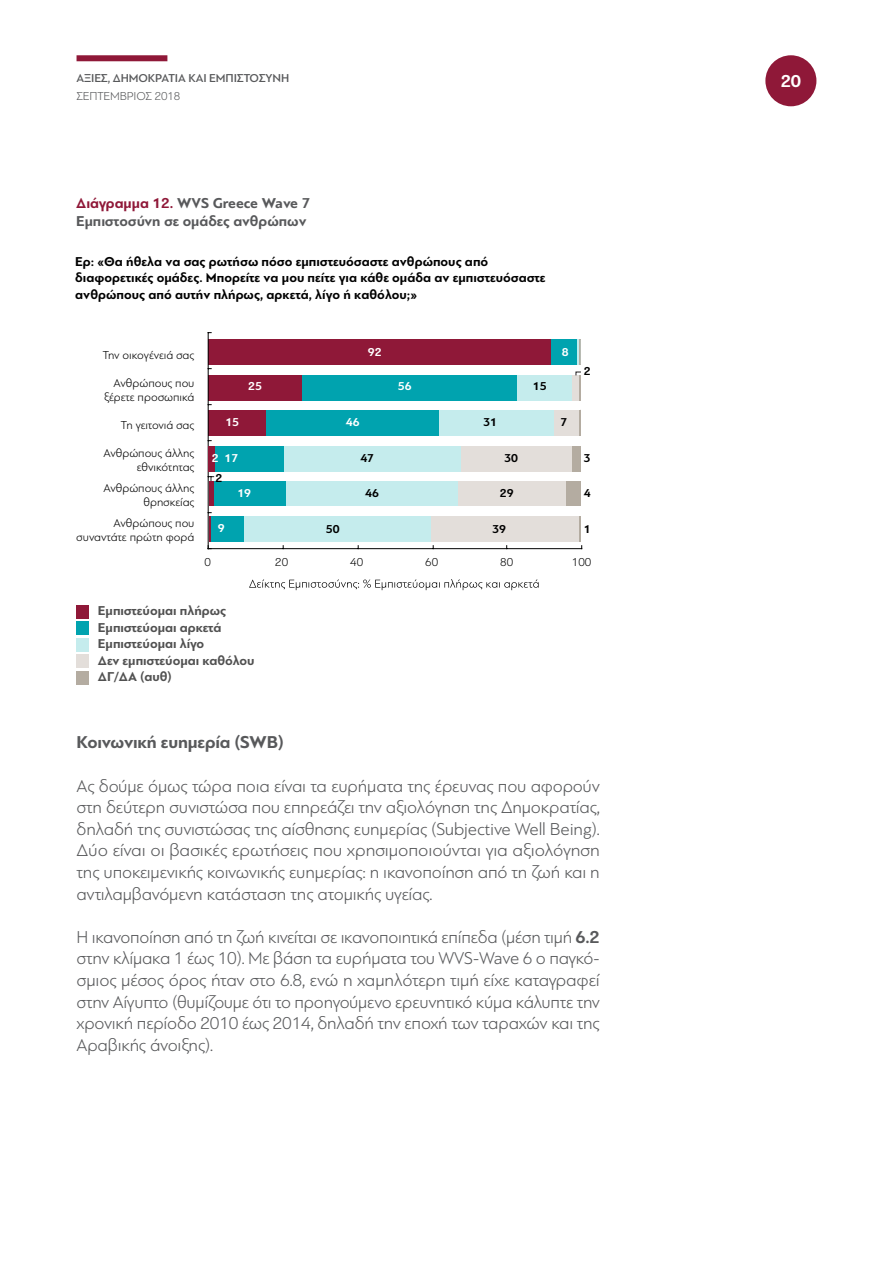
<style>
.page{position:relative;width:893px;height:1263px;background:#fff}
.page>*{position:absolute;margin:0;border:0;box-sizing:border-box;transform-origin:0 0}
.t1{font:300 18px/21.6px "PF Bague Sans Pro";letter-spacing:-.01em;color:#58595b;text-align:justify}
.t2{font:700 18px "PF Bague Sans Pro";letter-spacing:-.01em;color:#58595b}
.t3{font:700 18px "PF Bague Sans Pro";color:#fff}
.t4{font:700 15px/18px "PF Bague Sans Pro";color:#58595b}
.t5{font:700 13.5px/16.2px "PF Bague Sans Pro";color:#000}
.t6{font:700 13.5px/16.5px "PF Bague Sans Pro";color:#515151}
.t7{font:300 12px/13.5px "PF Bague Sans Pro";color:#000;text-align:right}
.t8{font:500 12px "PF Bague Sans Pro";letter-spacing:-.01em;color:#58595b}
.t9{font:300 12px "PF Bague Sans Pro";letter-spacing:-.02em;color:#000}
.t10{font:700 12px "PF Bague Sans Pro";color:#000}
.t11{font:700 12px "PF Bague Sans Pro";color:#fff}
.t12{font:300 12px "PF Bague Sans Pro";letter-spacing:-.01em;color:#58595b}
.s1{color:#8f1838}
.s2{font-weight:700}
</style>
<div class="page">
<div style="left:765px;top:55px;width:51px;height:51px;background:#8f1838;border-radius:50%"></div>
<div style="left:77px;top:55px;width:90px;height:6px;background:#8f1838"></div>
<div style="left:77px;top:605px;width:12px;height:13px;background:#8f1838"></div>
<div style="left:77px;top:621px;width:12px;height:14px;background:#00a3af"></div>
<div style="left:77px;top:638px;width:12px;height:13px;background:#c5eced"></div>
<div style="left:77px;top:654px;width:12px;height:14px;background:#e3deda"></div>
<div style="left:77px;top:671px;width:12px;height:13px;background:#b4aca1"></div>
<div style="left:572px;top:446px;width:9px;height:25px;background:#b4aca1"></div>
<div style="left:566px;top:482px;width:15px;height:24px;background:#b4aca1"></div>
<div style="left:572px;top:375px;width:9px;height:26px;background:#e3deda"></div>
<div style="left:554px;top:410px;width:27px;height:25px;background:#e3deda"></div>
<div style="left:461px;top:446px;width:111px;height:25px;background:#e3deda"></div>
<div style="left:458px;top:482px;width:108px;height:24px;background:#e3deda"></div>
<div style="left:431px;top:516px;width:148px;height:26px;background:#e3deda"></div>
<div style="left:516px;top:375px;width:56px;height:26px;background:#c5eced"></div>
<div style="left:438px;top:410px;width:116px;height:25px;background:#c5eced"></div>
<div style="left:284px;top:446px;width:177px;height:25px;background:#c5eced"></div>
<div style="left:285px;top:482px;width:173px;height:24px;background:#c5eced"></div>
<div style="left:243px;top:516px;width:188px;height:26px;background:#c5eced"></div>
<div style="left:551px;top:339px;width:30px;height:26px;background:#00a3af"></div>
<div style="left:302px;top:375px;width:214px;height:26px;background:#00a3af"></div>
<div style="left:266px;top:410px;width:172px;height:25px;background:#00a3af"></div>
<div style="left:215px;top:446px;width:69px;height:25px;background:#00a3af"></div>
<div style="left:213px;top:482px;width:72px;height:24px;background:#00a3af"></div>
<div style="left:209px;top:516px;width:34px;height:26px;background:#00a3af"></div>
<div style="left:209px;top:339px;width:342px;height:26px;background:#8f1838"></div>
<div style="left:209px;top:375px;width:93px;height:26px;background:#8f1838"></div>
<div style="left:209px;top:410px;width:57px;height:25px;background:#8f1838"></div>
<hr style="left:208px;top:548px;width:374px;height:1px;background:#000">
<hr style="left:208px;top:333px;width:1px;height:216px;background:#000">
<svg style="left:208px;top:476px;width:7px;height:6px"></svg>
<hr style="left:209px;top:516px;width:2px;height:26px;background:#8f1838">
<hr style="left:209px;top:482px;width:4px;height:24px;background:#8f1838">
<div style="left:209px;top:446px;width:6px;height:25px;background:#8f1838"></div>
<hr style="left:577px;top:339px;width:3px;height:26px;background:#c5eced">
<hr style="left:579px;top:375px;width:2px;height:26px;background:#b4aca1">
<hr style="left:579px;top:410px;width:2px;height:25px;background:#b4aca1">
<hr style="left:579px;top:516px;width:2px;height:26px;background:#b4aca1">
<svg style="left:580px;top:339px;width:1px;height:26px"></svg>
<svg style="left:249px;top:579px;width:290px;height:11px"></svg>
<p class="t8" style="left:77px;top:71px;width:214px">ΑΞΊΕΣ, ΔΗΜΟΚΡΑΤΊΑ ΚΑΙ ΕΜΠΙΣΤΟΣΎΝΗ</p>
<p class="t12" style="left:77px;top:89px;width:105px">ΣΕΠΤΕΜΒΡΙΟΣ 2018</p>
<p class="t4" style="left:76px;top:194px;width:236px"><span class="s1">Διάγραμμα 12.</span> WVS Greece Wave 7<br>Εμπιστοσύνη σε ομάδες ανθρώπων</p>
<p class="t5" style="left:75px;top:254px;width:472px">Ερ: «Θα ήθελα να σας ρωτήσω πόσο εµπιστευόσαστε ανθρώπους από διαφορετικές οµάδες. Μπορείτε να µου πείτε για κάθε οµάδα αν εµπιστευόσαστε ανθρώπους από αυτήν πλήρως, αρκετά, λίγο ή καθόλου;»</p>
<p class="t9" style="left:103px;top:348px;width:93px">Την οικογένειά σας</p>
<p class="t11" style="left:368px;top:345px;width:15px">92</p>
<p class="t11" style="left:562px;top:345px;width:8px">8</p>
<p class="t10" style="left:584px;top:364px;width:8px">2</p>
<p class="t7" style="left:104px;top:376px;width:92px">Ανθρώπους που ξέρετε προσωπικά</p>
<p class="t11" style="left:248px;top:379px;width:15px">25</p>
<p class="t11" style="left:398px;top:379px;width:15px">56</p>
<p class="t10" style="left:533px;top:379px;width:15px">15</p>
<p class="t9" style="left:121px;top:418px;width:75px">Τη γειτονιά σας</p>
<p class="t11" style="left:225px;top:415px;width:15px">15</p>
<p class="t11" style="left:346px;top:415px;width:15px">46</p>
<p class="t10" style="left:483px;top:415px;width:15px">31</p>
<p class="t10" style="left:560px;top:415px;width:8px">7</p>
<p class="t7" style="left:103px;top:446px;width:93px">Ανθρώπους άλλης εθνικότητας</p>
<p class="t11" style="left:212px;top:451px;width:28px">2 17</p>
<p class="t10" style="left:360px;top:451px;width:15px">47</p>
<p class="t10" style="left:504px;top:451px;width:15px">30</p>
<p class="t10" style="left:584px;top:451px;width:8px">3</p>
<p class="t10" style="left:215px;top:470px;width:8px">2</p>
<p class="t7" style="left:103px;top:481px;width:92px">Ανθρώπους άλλης θρησκείας</p>
<p class="t11" style="left:237px;top:486px;width:15px">19</p>
<p class="t10" style="left:365px;top:486px;width:15px">46</p>
<p class="t10" style="left:500px;top:486px;width:15px">29</p>
<p class="t10" style="left:584px;top:486px;width:8px">4</p>
<p class="t7" style="left:76px;top:516px;width:120px">Ανθρώπους που συναντάτε πρώτη φορά</p>
<p class="t11" style="left:218px;top:521px;width:8px">9</p>
<p class="t10" style="left:326px;top:522px;width:15px">50</p>
<p class="t10" style="left:492px;top:522px;width:15px">39</p>
<p class="t10" style="left:584px;top:522px;width:8px">1</p>
<p class="t7" style="left:204px;top:555px;width:8px">0</p>
<p class="t7" style="left:275px;top:555px;width:14px">20</p>
<p class="t7" style="left:350px;top:555px;width:14px">40</p>
<p class="t7" style="left:425px;top:555px;width:14px">60</p>
<p class="t7" style="left:500px;top:555px;width:14px">80</p>
<p class="t7" style="left:572px;top:555px;width:21px">100</p>
<p class="t6" style="left:98px;top:603px;width:158px">Εµπιστεύοµαι πλήρως<br>Εµπιστεύοµαι αρκετά<br>Εµπιστεύοµαι λίγο<br>∆εν εµπιστεύοµαι καθόλου ∆Γ/∆Α (αυθ)</p>
<p class="t2" style="left:77px;top:732px;width:209px">Κοινωνική ευημερία (SWB)</p>
<p class="t1" style="left:77px;top:775px;width:525px">Ας δούμε όμως τώρα ποια είναι τα ευρήματα της έρευνας που αφορούν στη δεύτερη συνιστώσα που επηρεάζει την αξιολόγηση της Δημοκρατίας, δηλαδή της συνιστώσας της αίσθησης ευημερίας (Subjective Well Being).<br>Δύο είναι οι βασικές ερωτήσεις που χρησιμοποιούνται για αξιολόγηση της υποκειμενικής κοινωνικής ευημερίας: η ικανοποίηση από τη ζωή και η αντιλαμβανόμενη κατάσταση της ατομικής υγείας.</p>
<p class="t1" style="left:77px;top:926px;width:525px">Η ικανοποίηση από τη ζωή κινείται σε ικανοποιητικά επίπεδα (μέση τιμή <span class="s2">6.2 </span>στην κλίμακα 1 έως 10). Με βάση τα ευρήματα του WVS-Wave 6 ο παγκό&shy;σμιος μέσος όρος ήταν στο 6.8, ενώ η χαμηλότερη τιμή είχε καταγραφεί στην Αίγυπτο (θυμίζουμε ότι το προηγούμενο ερευνητικό κύμα κάλυπτε την χρονική περίοδο 2010 έως 2014, δηλαδή την εποχή των ταραχών και της Αραβικής άνοιξης).</p>
<p class="t3" style="left:781px;top:70px;width:22px">20</p>
</div>
